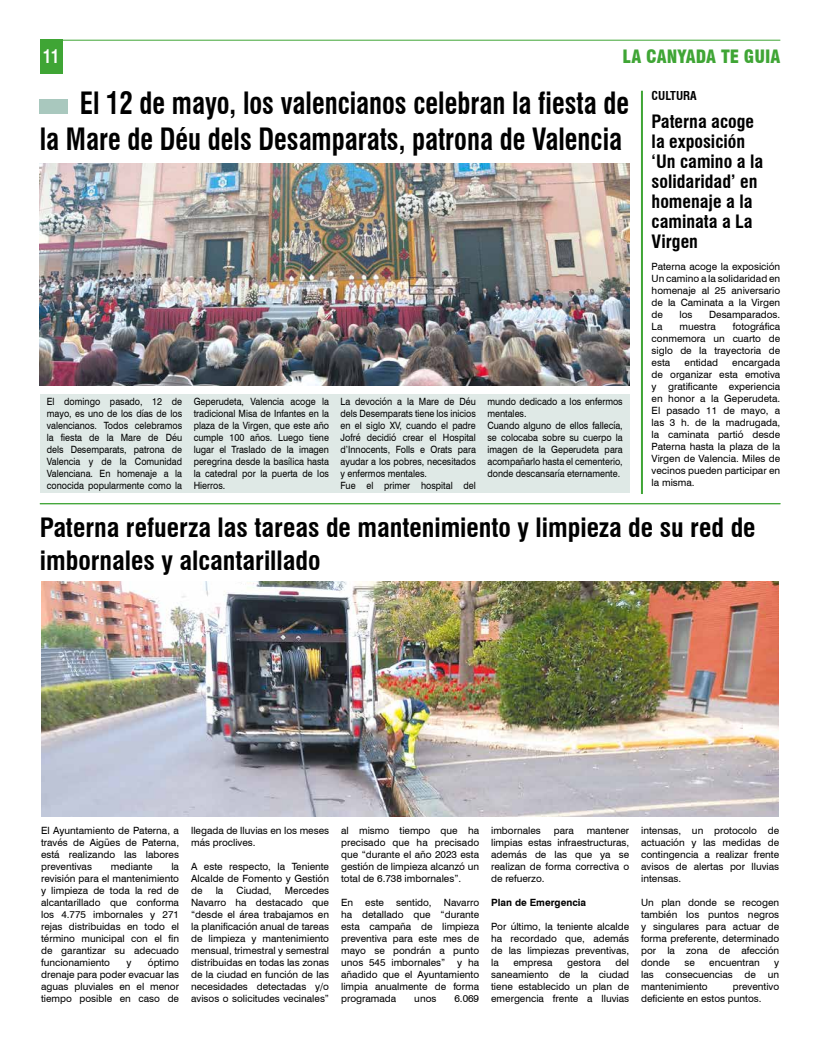
<style>
.page{position:relative;width:820px;height:1049px;background:#fff}
.page>*{position:absolute;margin:0;border:0;box-sizing:border-box;transform-origin:0 0}
.t1{font:700 condensed 30px/36px "Swiss 721 BT";color:#000;text-align:right;scale:.89 1}
.t2{font:700 condensed 26px/33px "Swiss 721 BT";color:#000}
.t3{font:700 condensed 18px/20px "Swiss 721 BT";color:#000}
.t4{font:900 condensed 18px "Swiss 721 BT";color:#3fa535}
.t5{font:700 condensed 18px "Swiss 721 BT";color:#fff;scale:.9 1}
.t6{font:700 condensed 12px "Swiss 721 BT";color:#000}
.t7{font:10px/12px "Swiss 721 BT";color:#000;text-align:justify}
.t8{font:10px/12px "Swiss 721 BT";color:#000;text-align:justify;scale:.9 1}
.t9{font:700 10px "Swiss 721 BT";color:#000}
</style>
<div class="page">
<hr style="left:62px;top:40px;width:718px;height:1px;background:#3fa535">
<div style="left:40px;top:40px;width:22px;height:34px;background:#3fa535"></div>
<img style="left:41px;top:581px;width:737px;height:235px">
<div style="left:40px;top:394px;width:589px;height:99px;background:#dfe9e6"></div>
<hr style="left:640px;top:91px;width:2px;height:403px;background:#3fa535">
<img style="left:40px;top:163px;width:589px;height:223px">
<hr style="left:40px;top:503px;width:740px;height:1px;background:#3fa535">
<div style="left:40px;top:99px;width:28px;height:15px;background:#a9c8be"></div>
<h3 class="t5" style="left:43px;top:46px;width:20px">11</h3>
<h3 class="t4" style="left:622px;top:46px;width:159px">LA CANYADA TE GUIA</h3>
<h1 class="t1" style="left:40px;top:85px;width:663px">El 12 de mayo, los valencianos celebran la fiesta de<br>la Mare de Déu dels Desamparats, patrona de Valencia</h1>
<p class="t8" style="left:47px;top:395px;width:152px">El domingo pasado, 12 de mayo, es uno de los días de los valencianos. Todos celebramos la fiesta de la Mare de Déu dels Desemparats, patrona de Valencia y de la Comunidad Valenciana. En homenaje a la conocida popularmente como la</p>
<p class="t8" style="left:194px;top:395px;width:152px">Geperudeta, Valencia acoge la tradicional Misa de Infantes en la plaza de la Virgen, que este año cumple 100 años. Luego tiene lugar el Traslado de la imagen peregrina desde la basílica hasta la catedral por la puerta de los Hierros.</p>
<p class="t8" style="left:340px;top:395px;width:152px;text-align:left">La devoción a la Mare de Déu dels Desemparats tiene los inicios en el siglo XV, cuando el padre<br>Jofré decidió crear el Hospital d’Innocents, Folls e Orats para ayudar a los pobres, necesitados y enfermos mentales.<br>Fue el primer hospital del</p>
<p class="t8" style="left:487px;top:395px;width:152px;text-align:left">mundo dedicado a los enfermos mentales.<br>Cuando alguno de ellos fallecía, se colocaba sobre su cuerpo la imagen de la Geperudeta para acompañarlo hasta el cementerio, donde descansaría eternamente.</p>
<p class="t6" style="left:651px;top:88px;width:47px">CULTURA</p>
<h3 class="t3" style="left:651px;top:111px;width:113px">Paterna acoge la exposición ‘Un camino a la solidaridad’ en homenaje a la caminata a La<br>Virgen</h3>
<p class="t7" style="left:651px;top:260px;width:130px">Paterna acoge la exposición Un camino a la solidaridad en homenaje al 25 aniversario de la Caminata a la Virgen de</p>
<p class="t7" style="left:679px;top:308px;width:15px">los</p>
<p class="t7" style="left:708px;top:308px;width:73px">Desamparados.</p>
<p class="t7" style="left:651px;top:320px;width:130px;text-indent:81px">fotográfica conmemora un cuarto de siglo de la trayectoria de esta</p>
<p class="t7" style="left:651px;top:320px;width:12px">La</p>
<p class="t7" style="left:679px;top:320px;width:38px">muestra</p>
<p class="t7" style="left:651px;top:356px;width:130px;text-indent:81px">encargada de organizar esta emotiva y gratificante experiencia en honor a la Geperudeta.<br>El pasado 11 de mayo, a las 3 h. de la madrugada, la caminata partió desde Paterna hasta la plaza de la Virgen de Valencia. Miles de vecinos pueden participar en la misma.</p>
<p class="t7" style="left:684px;top:356px;width:35px">entidad</p>
<h2 class="t2" style="left:40px;top:511px;width:717px">Paterna refuerza las tareas de mantenimiento y limpieza de su red de imbornales y alcantarillado</h2>
<p class="t7" style="left:41px;top:824px;width:139px">El Ayuntamiento de Paterna, a través de Aigües de Paterna, está realizando las labores preventivas</p>
<p class="t7" style="left:41px;top:860px;width:139px;text-indent:130px">la revisión para el mantenimiento y limpieza de toda la red de alcantarillado que conforma los 4.775 imbornales y 271 rejas distribuidas en todo el término municipal con el fin de garantizar su adecuado funcionamiento</p>
<p class="t7" style="left:111px;top:860px;width:43px">mediante</p>
<p class="t7" style="left:41px;top:956px;width:139px;text-indent:107px">óptimo drenaje para poder evacuar las aguas pluviales en el menor tiempo posible en caso de</p>
<p class="t7" style="left:126px;top:956px;width:7px">y</p>
<p class="t7" style="left:191px;top:824px;width:139px">llegada de lluvias en los meses más proclives.</p>
<p class="t7" style="left:191px;top:860px;width:139px">A este respecto, la Teniente Alcalde de Fomento y Gestión de</p>
<p class="t7" style="left:216px;top:884px;width:9px">la</p>
<p class="t7" style="left:236px;top:884px;width:37px">Ciudad,</p>
<p class="t7" style="left:191px;top:884px;width:139px;text-indent:94px">Mercedes Navarro ha destacado que “desde el área trabajamos en la planificación anual de tareas de limpieza y mantenimiento mensual, trimestral y semestral distribuidas en todas las zonas de la ciudad en función de las necesidades detectadas y/o avisos o solicitudes vecinales”</p>
<p class="t7" style="left:341px;top:824px;width:139px">al mismo tiempo que ha precisado que ha precisado que “durante el año 2023 esta gestión de limpieza alcanzó un total de 6.738 imbornales”.</p>
<p class="t7" style="left:341px;top:896px;width:139px">En este sentido, Navarro ha detallado que “durante esta campaña de limpieza preventiva para este mes de mayo se pondrán a punto unos 545 imbornales” y ha añadido que el Ayuntamiento limpia anualmente de forma programada</p>
<p class="t7" style="left:414px;top:992px;width:24px">unos</p>
<p class="t7" style="left:454px;top:992px;width:26px">6.069</p>
<p class="t7" style="left:491px;top:824px;width:51px">imbornales</p>
<p class="t7" style="left:553px;top:824px;width:22px">para</p>
<p class="t7" style="left:491px;top:824px;width:139px;text-indent:95px">mantener limpias estas infraestructuras, además de las que ya se realizan de forma correctiva o de refuerzo.</p>
<p class="t9" style="left:491px;top:896px;width:96px">Plan de Emergencia</p>
<p class="t7" style="left:491px;top:920px;width:139px">Por último, la teniente alcalde ha recordado que, además de las limpiezas preventivas, la</p>
<p class="t7" style="left:491px;top:956px;width:139px;text-indent:124px">del saneamiento de la ciudad tiene establecido un plan de emergencia frente a lluvias</p>
<p class="t7" style="left:513px;top:956px;width:41px">empresa</p>
<p class="t7" style="left:567px;top:956px;width:35px">gestora</p>
<p class="t7" style="left:641px;top:824px;width:139px">intensas, un protocolo de actuación y las medidas de contingencia a realizar frente avisos de alertas por lluvias intensas.</p>
<p class="t7" style="left:641px;top:896px;width:139px">Un plan donde se recogen también los puntos negros y singulares para actuar de forma preferente, determinado por la zona de afección donde</p>
<p class="t7" style="left:684px;top:956px;width:12px">se</p>
<p class="t7" style="left:709px;top:956px;width:52px">encuentran</p>
<p class="t7" style="left:641px;top:956px;width:139px;text-indent:133px">y las consecuencias de un mantenimiento</p>
<p class="t7" style="left:641px;top:980px;width:139px;text-indent:92px">preventivo deficiente en estos puntos.</p>
</div>
